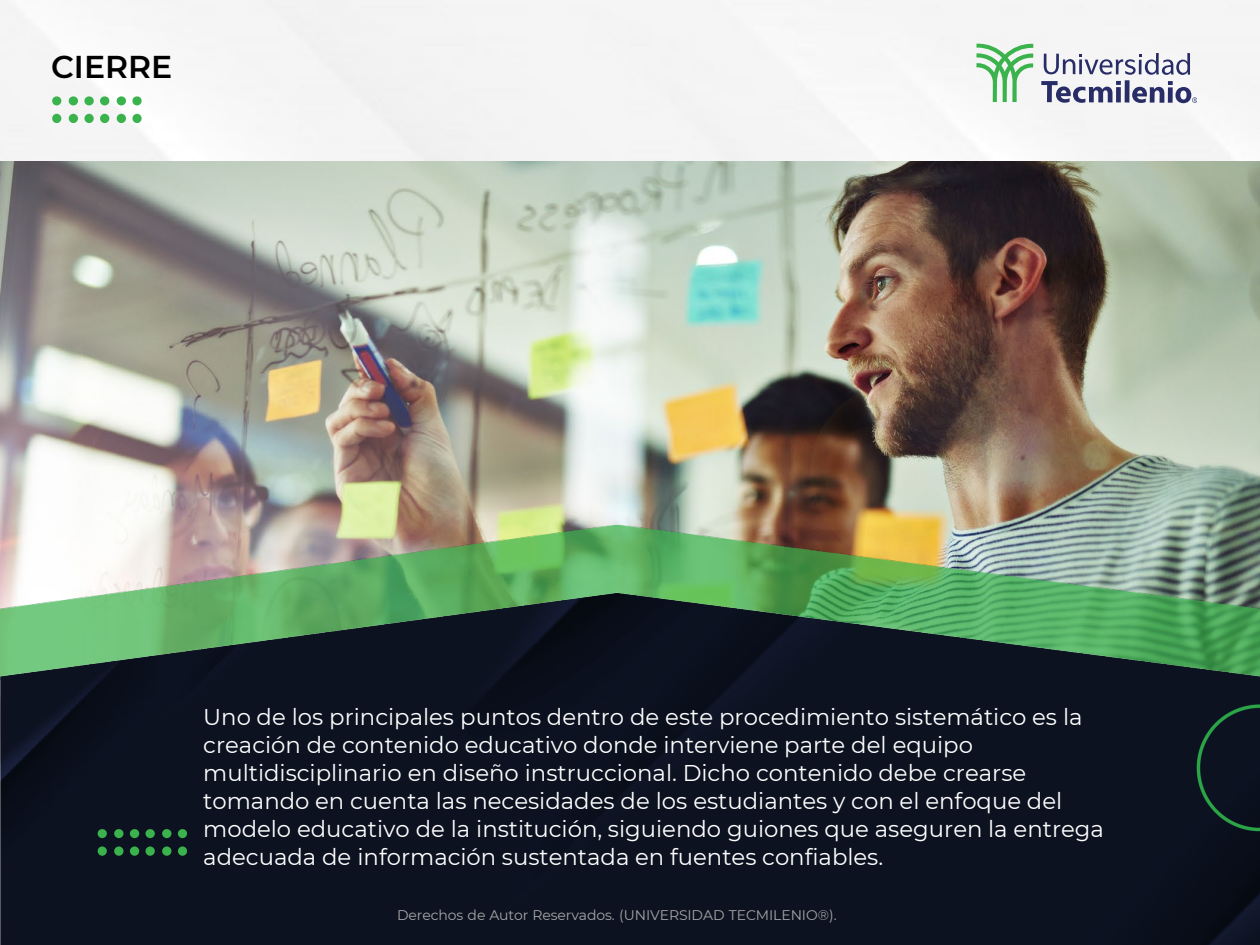
<style>
.page{position:relative;width:1260px;height:945px;background:#fff}
.page>*{position:absolute;margin:0;border:0;box-sizing:border-box;transform-origin:0 0}
.t1{font:600 31.5px "Montserrat";color:#000}
.t2{font:22.75px/28px "Montserrat";color:#fff}
.t3{font:14px "Montserrat";letter-spacing:-.01em;color:#a6a6a6}
</style>
<div class="page">
<div style="left:0;top:0;width:1260px;height:161px;background:#f5f5f5"></div>
<svg style="left:1041px;top:53px;width:156px;height:50px"></svg>
<svg style="left:976px;top:44px;width:57px;height:58px"></svg>
<img style="left:0;top:161px;width:1260px;height:364px">
<img style="left:0;top:525px;width:1260px;height:39px">
<img style="left:0;top:564px;width:1260px;height:381px">
<div style="left:146px;top:830px;width:9px;height:8px;background:#3ab34c;border-radius:50%"></div>
<div style="left:162px;top:830px;width:9px;height:8px;background:#3ab34c;border-radius:50%"></div>
<div style="left:178px;top:830px;width:9px;height:8px;background:#3ab34c;border-radius:50%"></div>
<div style="left:146px;top:846px;width:9px;height:10px;background:#3ab34c;border-radius:50%"></div>
<div style="left:162px;top:846px;width:9px;height:10px;background:#3ab34c;border-radius:50%"></div>
<div style="left:178px;top:846px;width:9px;height:10px;background:#3ab34c;border-radius:50%"></div>
<div style="left:98px;top:830px;width:9px;height:8px;background:#3ab34c;border-radius:50%"></div>
<div style="left:114px;top:830px;width:9px;height:8px;background:#3ab34c;border-radius:50%"></div>
<div style="left:130px;top:830px;width:9px;height:8px;background:#3ab34c;border-radius:50%"></div>
<div style="left:98px;top:846px;width:9px;height:10px;background:#3ab34c;border-radius:50%"></div>
<div style="left:114px;top:846px;width:9px;height:10px;background:#3ab34c;border-radius:50%"></div>
<div style="left:130px;top:846px;width:9px;height:10px;background:#3ab34c;border-radius:50%"></div>
<div style="left:100px;top:97px;width:9px;height:8px;background:#3ab34c;border-radius:50%"></div>
<div style="left:117px;top:97px;width:9px;height:8px;background:#3ab34c;border-radius:50%"></div>
<div style="left:132px;top:97px;width:9px;height:8px;background:#3ab34c;border-radius:50%"></div>
<div style="left:100px;top:114px;width:9px;height:9px;background:#3ab34c;border-radius:50%"></div>
<div style="left:117px;top:114px;width:9px;height:9px;background:#3ab34c;border-radius:50%"></div>
<div style="left:132px;top:114px;width:9px;height:9px;background:#3ab34c;border-radius:50%"></div>
<div style="left:52px;top:97px;width:9px;height:8px;background:#3ab34c;border-radius:50%"></div>
<div style="left:69px;top:97px;width:9px;height:8px;background:#3ab34c;border-radius:50%"></div>
<div style="left:84px;top:97px;width:10px;height:8px;background:#3ab34c;border-radius:50%"></div>
<div style="left:52px;top:114px;width:9px;height:9px;background:#3ab34c;border-radius:50%"></div>
<div style="left:69px;top:114px;width:9px;height:9px;background:#3ab34c;border-radius:50%"></div>
<div style="left:84px;top:114px;width:10px;height:9px;background:#3ab34c;border-radius:50%"></div>
<p class="t1" style="left:51px;top:45px;width:123px">CIERRE</p>
<p class="t2" style="left:203px;top:702px;width:902px">Uno de los principales puntos dentro de este procedimiento sistemático es la creación de contenido educativo donde interviene parte del equipo multidisciplinario en diseño instruccional. Dicho contenido debe crearse tomando en cuenta las necesidades de los estudiantes y con el enfoque del modelo educativo de la institución, siguiendo guiones que aseguren la entrega adecuada de información sustentada en fuentes confiables.</p>
<p class="t3" style="left:397px;top:905px;width:441px">Derechos de Autor Reservados. (UNIVERSIDAD TECMILENIO®).</p>
</div>
